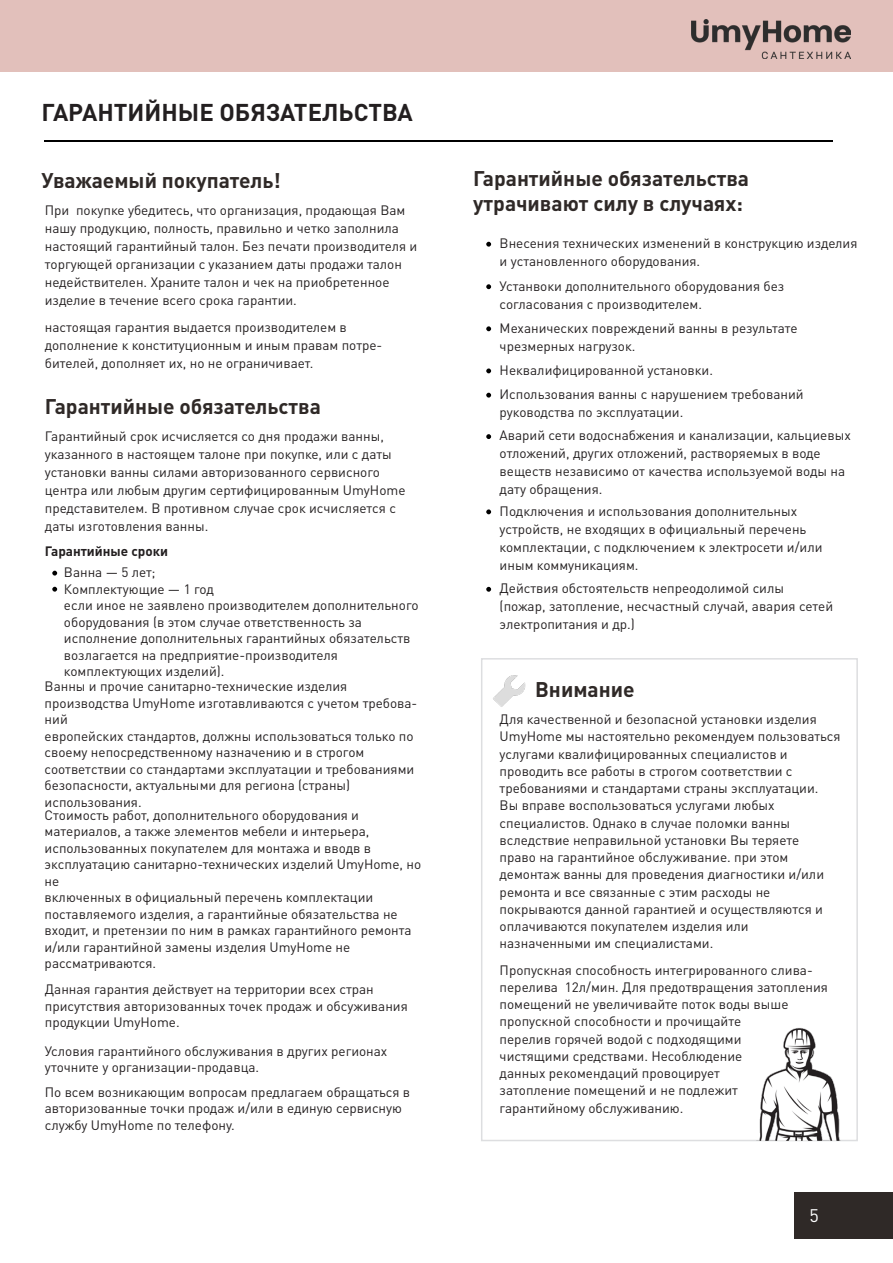
<style>
.page{position:relative;width:893px;height:1263px;background:#fff}
.page>*{position:absolute;margin:0;border:0;box-sizing:border-box;transform-origin:0 0}
.t1{font:700 24px "DIN Pro";color:#231f20}
.t2{font:700 21px "DIN Pro";color:#2f2927}
.t3{font:18px "DIN Pro";color:#fff}
.t4{font:13.5px/16.5px "DIN Pro";color:#231f20}
.t5{font:700 13.5px "DIN Pro";color:#231f20}
</style>
<div class="page">
<hr style="left:45px;top:140px;width:788px;height:2px;background:#000">
<div style="left:794px;top:1193px;width:99px;height:46px;background:#2f2927"></div>
<div style="left:481px;top:658px;width:377px;height:483px;border:2px solid #dddee0"></div>
<img style="left:493px;top:675px;width:33px;height:32px">
<img style="left:740px;top:1022px;width:116px;height:118px">
<svg style="left:52px;top:571px;width:5px;height:4px"></svg>
<svg style="left:52px;top:587px;width:5px;height:5px"></svg>
<svg style="left:486px;top:242px;width:5px;height:5px"></svg>
<svg style="left:486px;top:284px;width:5px;height:5px"></svg>
<svg style="left:486px;top:326px;width:5px;height:5px"></svg>
<svg style="left:486px;top:368px;width:5px;height:5px"></svg>
<svg style="left:486px;top:393px;width:5px;height:5px"></svg>
<svg style="left:486px;top:434px;width:5px;height:5px"></svg>
<svg style="left:486px;top:509px;width:5px;height:5px"></svg>
<svg style="left:486px;top:587px;width:5px;height:5px"></svg>
<div style="left:1px;top:0;width:892px;height:72px;background:#e2c0bb"></div>
<img style="left:691px;top:19px;width:159px;height:40px">
<p class="t1" style="left:41px;top:93px;width:373px">ГАРАНТИЙНЫЕ ОБЯЗАТЕЛЬСТВА</p>
<p class="t2" style="left:41px;top:163px;width:241px">Уважаемый покупатель!</p>
<p class="t4" style="left:45px;top:201px;width:362px">При покупке убедитесь, что организация, продающая Вам</p>
<p class="t4" style="left:45px;top:219px;width:356px">нашу продукцию, полность, правильно и четко заполнила</p>
<p class="t4" style="left:45px;top:237px;width:374px">настоящий гарантийный талон. Без печати производителя и</p>
<p class="t4" style="left:45px;top:255px;width:359px">торгующей организации с указанием даты продажи талон</p>
<p class="t4" style="left:45px;top:273px;width:346px">недействителен. Храните талон и чек на приобретенное</p>
<p class="t4" style="left:45px;top:291px;width:254px">изделие в течение всего срока гарантии.</p>
<p class="t4" style="left:45px;top:318px;width:304px">настоящая гарантия выдается производителем в</p>
<p class="t4" style="left:45px;top:336px;width:339px">дополнение к конституционным и иным правам потре-</p>
<p class="t4" style="left:45px;top:354px;width:270px">бителей, дополняет их, но не ограничивает.</p>
<p class="t2" style="left:45px;top:389px;width:278px">Гарантийные обязательства</p>
<p class="t4" style="left:45px;top:426px;width:341px">Гарантийный срок исчисляется со дня продажи ванны,</p>
<p class="t4" style="left:45px;top:444px;width:348px">указанного в настоящем талоне при покупке, или с даты</p>
<p class="t4" style="left:45px;top:462px;width:337px">установки ванны силами авторизованного сервисного</p>
<p class="t4" style="left:45px;top:480px;width:362px">центра или любым другим сертифицированным UmyHome</p>
<p class="t4" style="left:45px;top:498px;width:353px">представителем. В противном случае срок исчисляется с</p>
<p class="t4" style="left:45px;top:516px;width:165px">даты изготовления ванны.</p>
<p class="t4" style="left:64px;top:563px;width:93px">Ванна — 5 лет;</p>
<p class="t4" style="left:64px;top:579px;width:151px">Комплектующие — 1 год</p>
<p class="t4" style="left:64px;top:596px;width:356px">если иное не заявлено производителем дополнительного</p>
<p class="t4" style="left:64px;top:612px;width:300px">оборудования (в этом случае ответственность за</p>
<p class="t4" style="left:64px;top:629px;width:348px">исполнение дополнительных гарантийных обязательств</p>
<p class="t4" style="left:64px;top:645px;width:275px">возлагается на предприятие-производителя</p>
<p class="t4" style="left:64px;top:662px;width:162px">комплектующих изделий).</p>
<p class="t5" style="left:45px;top:540px;width:125px">Гарантийные сроки</p>
<p class="t4" style="left:45px;top:677px;width:304px">Ванны и прочие санитарно-технические изделия</p>
<p class="t4" style="left:45px;top:693px;width:374px">производства UmyHome изготавливаются с учетом требова&shy;ний</p>
<p class="t4" style="left:45px;top:726px;width:370px">европейских стандартов, должны использоваться только по</p>
<p class="t4" style="left:45px;top:743px;width:321px">своему непосредственному назначению и в строгом</p>
<p class="t4" style="left:45px;top:759px;width:371px">соответствии со стандартами эксплуатации и требованиями</p>
<p class="t4" style="left:45px;top:776px;width:307px">безопасности, актуальными для региона (страны)</p>
<p class="t4" style="left:45px;top:792px;width:99px">использования.</p>
<p class="t4" style="left:45px;top:805px;width:316px">Стоимость работ, дополнительного оборудования и</p>
<p class="t4" style="left:45px;top:822px;width:326px">материалов, а также элементов мебели и интерьера,</p>
<p class="t4" style="left:45px;top:838px;width:328px">использованных покупателем для монтажа и вводв в</p>
<p class="t4" style="left:45px;top:855px;width:378px">эксплуатацию санитарно-технических изделий UmyHome, но не</p>
<p class="t4" style="left:45px;top:888px;width:330px">включенных в официальный перечень комплектации</p>
<p class="t4" style="left:45px;top:904px;width:355px">поставляемого изделия, а гарантийные обязательства не</p>
<p class="t4" style="left:45px;top:921px;width:368px">входит, и претензии по ним в рамках гарантийного ремонта</p>
<p class="t4" style="left:45px;top:937px;width:307px">и/или гарантийной замены изделия UmyHome не</p>
<p class="t4" style="left:45px;top:954px;width:113px">рассматриваются.</p>
<p class="t4" style="left:45px;top:979px;width:330px">Данная гарантия действует на территории всех стран</p>
<p class="t4" style="left:45px;top:996px;width:364px">присутствия авторизованных точек продаж и обсуживания</p>
<p class="t4" style="left:45px;top:1012px;width:136px">продукции UmyHome.</p>
<p class="t4" style="left:45px;top:1041px;width:344px">Условия гарантийного обслуживания в других регионах</p>
<p class="t4" style="left:45px;top:1058px;width:216px">уточните у организации-продавца.</p>
<p class="t4" style="left:45px;top:1082px;width:367px">По всем возникающим вопросам предлагаем обращаться в</p>
<p class="t4" style="left:45px;top:1099px;width:359px">авторизованные точки продаж и/или в единую сервисную</p>
<p class="t4" style="left:45px;top:1115px;width:191px">службу UmyHome по телефону.</p>
<p class="t2" style="left:473px;top:160px;width:278px">Гарантийные обязательства</p>
<p class="t2" style="left:473px;top:186px;width:272px">утрачивают силу в случаях:</p>
<p class="t4" style="left:500px;top:233px;width:359px">Внесения технических изменений в конструкцию изделия</p>
<p class="t4" style="left:500px;top:251px;width:202px">и установленного оборудования.</p>
<p class="t4" style="left:500px;top:277px;width:286px">Устанвоки дополнительного оборудования без</p>
<p class="t4" style="left:500px;top:295px;width:204px">согласования с производителем.</p>
<p class="t4" style="left:500px;top:319px;width:299px">Механических повреждений ванны в результате</p>
<p class="t4" style="left:500px;top:337px;width:137px">чрезмерных нагрузок.</p>
<p class="t4" style="left:500px;top:361px;width:215px">Неквалифицированной установки.</p>
<p class="t4" style="left:500px;top:385px;width:305px">Использования ванны с нарушением требований</p>
<p class="t4" style="left:500px;top:403px;width:185px">руководства по эксплуатации.</p>
<p class="t4" style="left:500px;top:425px;width:353px">Аварий сети водоснабжения и канализации, кальциевых</p>
<p class="t4" style="left:500px;top:443px;width:323px">отложений, других отложений, растворяемых в воде</p>
<p class="t4" style="left:500px;top:461px;width:347px">веществ независимо от качества используемой воды на</p>
<p class="t4" style="left:500px;top:479px;width:104px">дату обращения.</p>
<p class="t4" style="left:500px;top:502px;width:299px">Подключения и использования дополнительных</p>
<p class="t4" style="left:500px;top:520px;width:308px">устройств, не входящих в официальный перечень</p>
<p class="t4" style="left:500px;top:538px;width:324px">комплектации, с подключением к электросети и/или</p>
<p class="t4" style="left:500px;top:556px;width:140px">иным коммуникациям.</p>
<p class="t4" style="left:500px;top:578px;width:286px">Действия обстоятельств непреодолимой силы</p>
<p class="t4" style="left:500px;top:596px;width:335px">(пожар, затопление, несчастный случай, авария сетей</p>
<p class="t4" style="left:500px;top:614px;width:137px">электропитания и др.)</p>
<p class="t2" style="left:535px;top:672px;width:101px">Внимание</p>
<p class="t4" style="left:500px;top:709px;width:319px">Для качественной и безопасной установки изделия</p>
<p class="t4" style="left:500px;top:727px;width:342px">UmyHome мы настоятельно рекомендуем пользоваться</p>
<p class="t4" style="left:500px;top:744px;width:290px">услугами квалифицированных специалистов и</p>
<p class="t4" style="left:500px;top:761px;width:294px">проводить все работы в строгом соответствии с</p>
<p class="t4" style="left:500px;top:778px;width:320px">требованиями и стандартами страны эксплуатации.</p>
<p class="t4" style="left:500px;top:796px;width:277px">Вы вправе воспользоваться услугами любых</p>
<p class="t4" style="left:500px;top:813px;width:292px">специалистов. Однако в случае поломки ванны</p>
<p class="t4" style="left:500px;top:830px;width:301px">вследствие неправильной установки Вы теряете</p>
<p class="t4" style="left:500px;top:847px;width:290px">право на гарантийное обслуживание. при этом</p>
<p class="t4" style="left:500px;top:865px;width:326px">демонтаж ванны для проведения диагностики и/или</p>
<p class="t4" style="left:500px;top:882px;width:272px">ремонта и все связанные с этим расходы не</p>
<p class="t4" style="left:500px;top:899px;width:325px">покрываются данной гарантией и осуществляются и</p>
<p class="t4" style="left:500px;top:916px;width:251px">оплачиваются покупателем изделия или</p>
<p class="t4" style="left:500px;top:934px;width:215px">назначенными им специалистами.</p>
<p class="t4" style="left:500px;top:960px;width:315px">Пропускная способность интегрированного слива-</p>
<p class="t4" style="left:500px;top:977px;width:330px">перелива 12л/мин. Для предотвращения затопления</p>
<p class="t4" style="left:500px;top:994px;width:290px">помещений не увеличивайте поток воды выше</p>
<p class="t4" style="left:500px;top:1012px;width:243px">пропускной способности и прочищайте</p>
<p class="t4" style="left:500px;top:1029px;width:243px">перелив горячей водой с подходящими</p>
<p class="t4" style="left:500px;top:1046px;width:244px">чистящими средствами. Несоблюдение</p>
<p class="t4" style="left:500px;top:1063px;width:222px">данных рекомендаций провоцирует</p>
<p class="t4" style="left:500px;top:1081px;width:240px">затопление помещений и не подлежит</p>
<p class="t4" style="left:500px;top:1098px;width:185px">гарантийному обслуживанию.</p>
<p class="t3" style="left:809px;top:1201px;width:11px">5</p>
</div>
